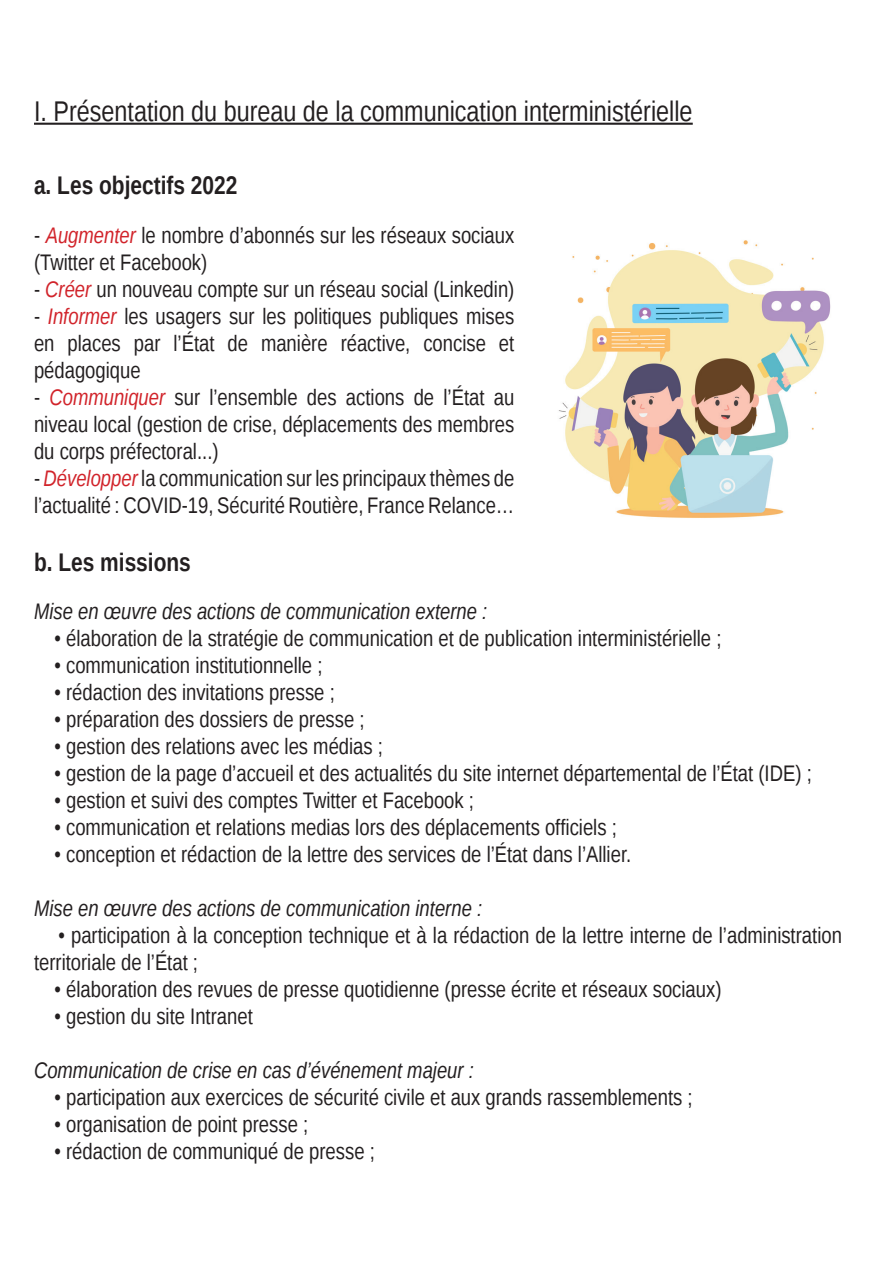
<style>
.page{position:relative;width:893px;height:1263px;background:#fff}
.page>*{position:absolute;margin:0;border:0;box-sizing:border-box;transform-origin:0 0}
.t1{font:28.5px "Liberation Sans Narrow";color:#231f20}
.t2{font:700 25.5px "Liberation Sans Narrow";color:#231f20}
.t3{font:22.5px/27px "Liberation Sans Narrow";color:#231f20}
.t4{font:italic 22.5px "Liberation Sans Narrow";color:#231f20}
.s1{font-style:italic;color:#d1232a}
</style>
<div class="page">
<img style="left:558px;top:240px;width:273px;height:278px">
<hr style="left:34px;top:123px;width:659px;height:2px;background:#231f20">
<p class="t1" style="left:34px;top:95px;width:660px">I. Présentation du bureau de la communication interministérielle</p>
<p class="t2" style="left:34px;top:168px;width:205px">a. Les objectifs 2022</p>
<p class="t3" style="left:34px;top:223px;width:482px">- <span class="s1">Augmenter</span> le nombre d’abonnés sur les réseaux sociaux (Twitter et Facebook)</p>
<p class="t3" style="left:34px;top:277px;width:482px">- <span class="s1">Créer</span> un nouveau compte sur un réseau social (Linkedin)</p>
<p class="t3" style="left:34px;top:304px;width:482px;text-align:justify">- <span class="s1">Informer</span> les usagers sur les politiques publiques mises en places par l’État de manière réactive, concise et pédagogique</p>
<p class="t3" style="left:34px;top:385px;width:482px;text-align:justify">- <span class="s1">Communiquer</span> sur l’ensemble des actions de l’État au niveau local (gestion de crise, déplacements des membres du corps préfectoral...)</p>
<p class="t3" style="left:34px;top:466px;width:482px">- <span class="s1">Développer</span> la communication sur les principaux thèmes de l’actualité : COVID-19, Sécurité Routière, France Relance…</p>
<p class="t2" style="left:34px;top:544px;width:158px">b. Les missions</p>
<p class="t4" style="left:34px;top:596px;width:455px">Mise en œuvre des actions de communication externe :</p>
<p class="t3" style="left:55px;top:626px;width:668px">• élaboration de la stratégie de communication et de publication interministérielle ;</p>
<p class="t3" style="left:55px;top:653px;width:269px">• communication institutionnelle ;</p>
<p class="t3" style="left:55px;top:680px;width:282px">• rédaction des invitations presse ;</p>
<p class="t3" style="left:55px;top:707px;width:312px">• préparation des dossiers de presse ;</p>
<p class="t3" style="left:55px;top:734px;width:330px">• gestion des relations avec les médias ;</p>
<p class="t3" style="left:55px;top:761px;width:759px">• gestion de la page d’accueil et des actualités du site internet départemental de l’État (IDE) ;</p>
<p class="t3" style="left:55px;top:788px;width:421px">• gestion et suivi des comptes Twitter et Facebook ;</p>
<p class="t3" style="left:55px;top:815px;width:564px">• communication et relations medias lors des déplacements officiels ;</p>
<p class="t3" style="left:55px;top:842px;width:578px">• conception et rédaction de la lettre des services de l’État dans l’Allier.</p>
<p class="t4" style="left:34px;top:893px;width:450px">Mise en œuvre des actions de communication interne :</p>
<p class="t3" style="left:34px;top:923px;width:809px;text-indent:24px">• participation à la conception technique et à la rédaction de la lettre interne de l’administration territoriale de l’État ;</p>
<p class="t3" style="left:55px;top:977px;width:668px">• élaboration des revues de presse quotidienne (presse écrite et réseaux sociaux)</p>
<p class="t3" style="left:55px;top:1004px;width:200px">• gestion du site Intranet</p>
<p class="t4" style="left:34px;top:1055px;width:441px">Communication de crise en cas d’événement majeur :</p>
<p class="t3" style="left:55px;top:1085px;width:640px">• participation aux exercices de sécurité civile et aux grands rassemblements ;</p>
<p class="t3" style="left:55px;top:1112px;width:255px">• organisation de point presse ;</p>
<p class="t3" style="left:55px;top:1139px;width:322px">• rédaction de communiqué de presse ;</p>
</div>
